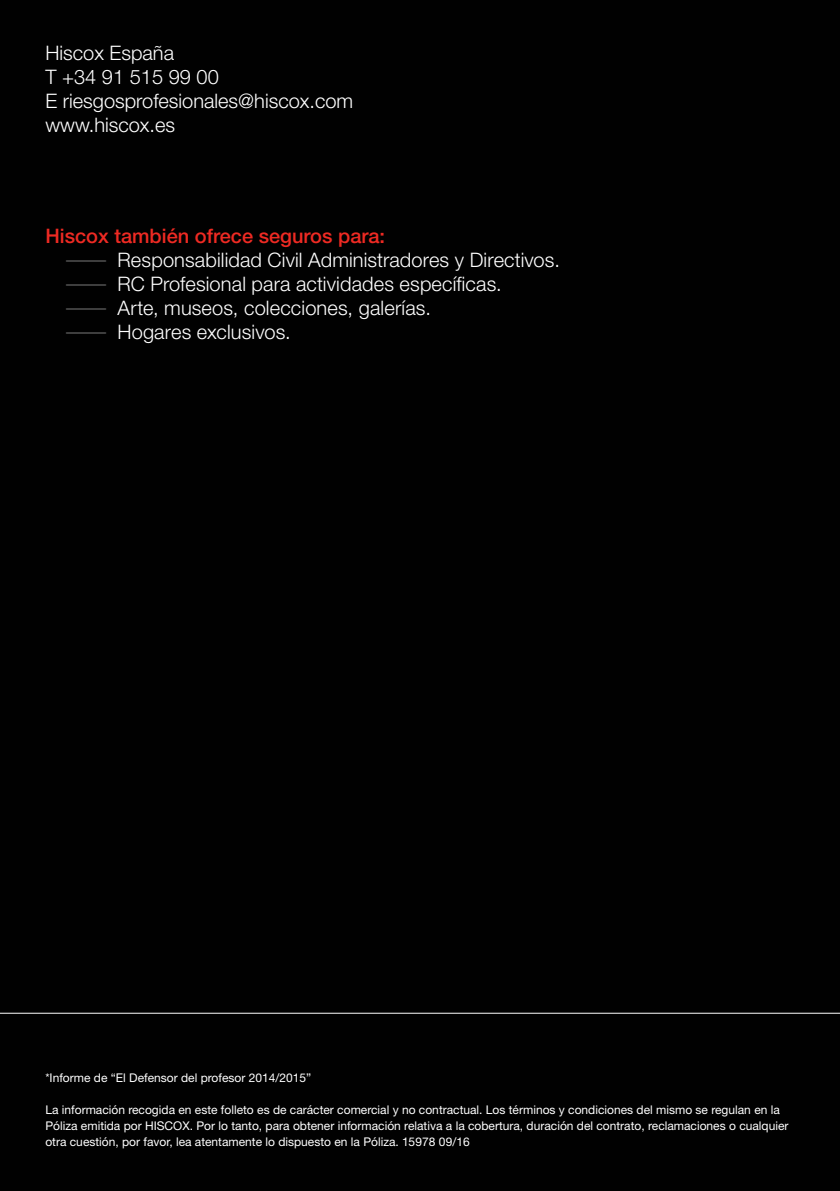
<style>
.page{position:relative;width:840px;height:1191px;background:#fff}
.page>*{position:absolute;margin:0;border:0;box-sizing:border-box;transform-origin:0 0}
.t1{font:300 20px/24px "Helvetica Neue LT Std";letter-spacing:.005em;color:#fff}
.t2{font:500 20px "Helvetica Neue LT Std";color:#ee2a23}
.t3{font:12px/16px "Helvetica Neue LT Std";color:#fff}
</style>
<div class="page">
<div style="left:0;top:0;width:839px;height:1191px;background:#010101"></div>
<hr style="left:0;top:1012px;width:839px;height:1px;background:#fff">
<h1 class="t1" style="left:45px;top:40px;width:309px">Hiscox España<br>T +34 91 515 99 00<br>E riesgosprofesionales@hiscox.com www.hiscox.es</h1>
<h1 class="t2" style="left:45px;top:224px;width:341px">Hiscox también ofrece seguros para:</h1>
<h1 class="t1" style="left:117px;top:247px;width:443px">Responsabilidad Civil Administradores y Directivos.<br>RC Profesional para actividades específicas.<br>Arte, museos, colecciones, galerías.<br>Hogares exclusivos.</h1>
<p class="t3" style="left:45px;top:1069px;width:267px">*Informe de “El Defensor del profesor 2014/2015”</p>
<p class="t3" style="left:45px;top:1101px;width:744px">La información recogida en este folleto es de carácter comercial y no contractual. Los términos y condiciones del mismo se regulan en la<br>Póliza emitida por HISCOX. Por lo tanto, para obtener información relativa a la cobertura, duración del contrato, reclamaciones o cualquier otra cuestión, por favor, lea atentamente lo dispuesto en la Póliza. 15978 09/16</p>
</div>
